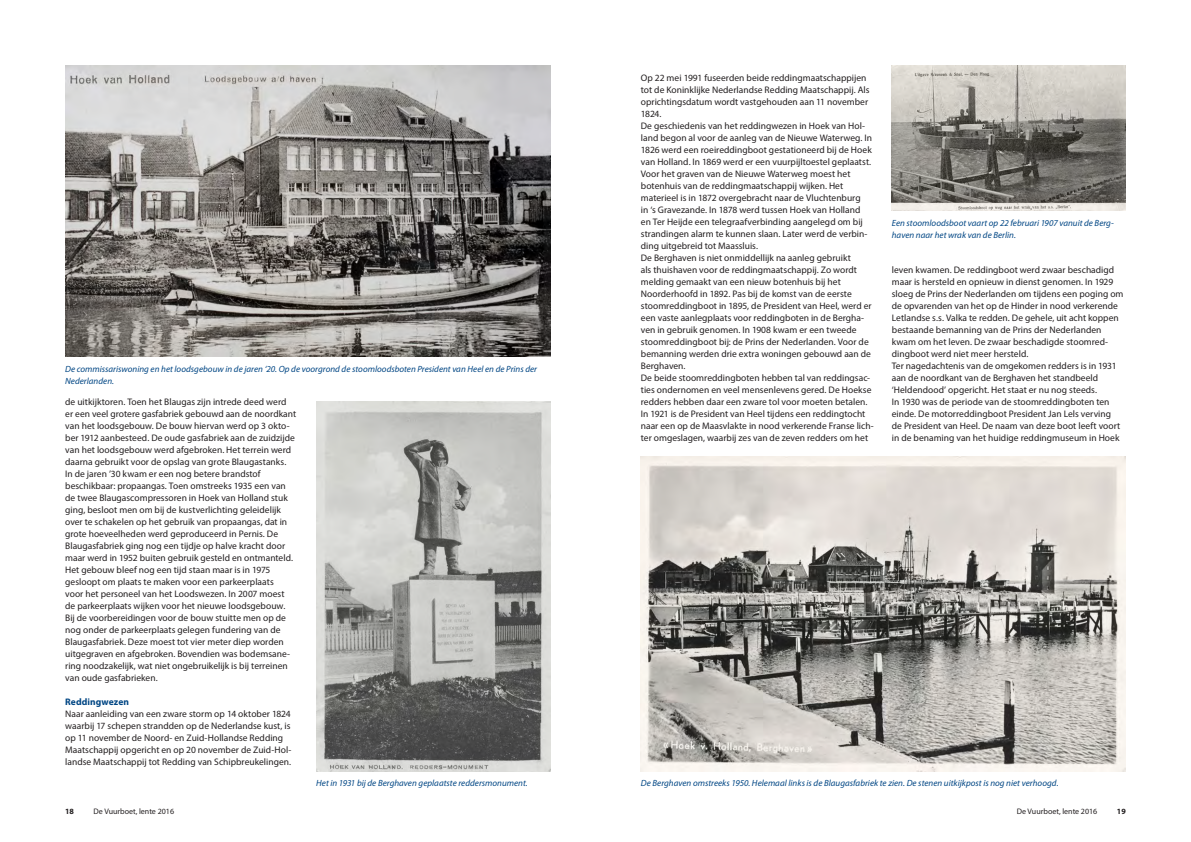
<style>
.page{position:relative;width:1191px;height:842px;background:#fff}
.page>*{position:absolute;margin:0;border:0;box-sizing:border-box;transform-origin:0 0}
.lo{font:9.5px/12px "Myriad Pro";letter-spacing:.005em;color:#231f20}
.sk{font:700 9.5px "Myriad Pro";letter-spacing:.01em;color:#004684}
.fotobijschrift{font:italic 9px/12px "Myriad Pro";letter-spacing:.005em;color:#004684}
.t1{font:8px "Myriad Pro";color:#231f20}
.t2{font:700 8px "Myriad";color:#231f20}
</style>
<div class="page">
<img style="left:65px;top:65px;width:485px;height:292px">
<img style="left:316px;top:402px;width:234px;height:369px">
<img style="left:891px;top:65px;width:234px;height:146px">
<img style="left:641px;top:457px;width:484px;height:314px">
<p class="fotobijschrift" style="left:65px;top:363px;width:473px">De commissariswoning en het loodsgebouw in de jaren ‘20. Op de voorgrond de stoomloodsboten President van Heel en de Prins der<br>Nederlanden.</p>
<p class="lo" style="left:65px;top:395px;width:232px">de uitkijktoren. Toen het Blaugas zijn intrede deed werd er een veel grotere gasfabriek gebouwd aan de noordkant van het loodsgebouw. De bouw hiervan werd op 3 okto&shy;ber 1912 aanbesteed. De oude gasfabriek aan de zuidzijde van het loodsgebouw werd afgebroken. Het terrein werd daarna gebruikt voor de opslag van grote Blaugastanks.</p>
<p class="lo" style="left:65px;top:467px;width:229px">In de jaren ’30 kwam er een nog betere brandstof beschikbaar: propaangas. Toen omstreeks 1935 een van de twee Blaugascompressoren in Hoek van Holland stuk ging, besloot men om bij de kustverlichting geleidelijk over te schakelen op het gebruik van propaangas, dat in grote hoeveelheden werd geproduceerd in Pernis. De Blaugasfabriek ging nog een tijdje op halve kracht door maar werd in 1952 buiten gebruik gesteld en ontmanteld.<br>Het gebouw bleef nog een tijd staan maar is in 1975 gesloopt om plaats te maken voor een parkeerplaats voor het personeel van het Loodswezen. In 2007 moest de parkeerplaats wijken voor het nieuwe loodsgebouw.<br>Bij de voorbereidingen voor de bouw stuitte men op de nog onder de parkeerplaats gelegen fundering van de Blaugasfabriek. Deze moest tot vier meter diep worden uitgegraven en afgebroken. Bovendien was bodemsane&shy;ring noodzakelijk, wat niet ongebruikelijk is bij terreinen van oude gasfabrieken.</p>
<p class="sk" style="left:65px;top:695px;width:65px">Reddingwezen</p>
<p class="lo" style="left:65px;top:707px;width:228px">Naar aanleiding van een zware storm op 14 oktober 1824 waarbij 17 schepen strandden op de Nederlandse kust, is op 11 november de Noord- en Zuid-Hollandse Redding Maatschappij opgericht en op 20 november de Zuid-Hol&shy;landse Maatschappij tot Redding van Schipbreukelingen.</p>
<p class="fotobijschrift" style="left:316px;top:777px;width:213px">Het in 1931 bij de Berghaven geplaatste reddersmonument.</p>
<p class="lo" style="left:641px;top:71px;width:230px">Op 22 mei 1991 fuseerden beide reddingmaatschappijen tot de Koninklijke Nederlandse Redding Maatschappij. Als oprichtingsdatum wordt vastgehouden aan 11 november 1824.</p>
<p class="lo" style="left:641px;top:119px;width:233px">De geschiedenis van het reddingwezen in Hoek van Hol&shy;land begon al voor de aanleg van de Nieuwe Waterweg. In 1826 werd een roeireddingboot gestationeerd bij de Hoek van Holland. In 1869 werd er een vuurpijltoestel geplaatst.<br>Voor het graven van de Nieuwe Waterweg moest het botenhuis van de reddingmaatschappij wijken. Het materieel is in 1872 overgebracht naar de Vluchtenburg<br>in ‘s Gravezande. In 1878 werd tussen Hoek van Holland en Ter Heijde een telegraafverbinding aangelegd om bij strandingen alarm te kunnen slaan. Later werd de verbin&shy;ding uitgebreid tot Maassluis.</p>
<p class="lo" style="left:641px;top:251px;width:232px">De Berghaven is niet onmiddellijk na aanleg gebruikt<br>als thuishaven voor de reddingmaatschappij. Zo wordt melding gemaakt van een nieuw botenhuis bij het Noorderhoofd in 1892. Pas bij de komst van de eerste stoomreddingboot in 1895, de President van Heel, werd er een vaste aanlegplaats voor reddingboten in de Bergha&shy;ven in gebruik genomen. In 1908 kwam er een tweede stoomreddingboot bij: de Prins der Nederlanden. Voor de bemanning werden drie extra woningen gebouwd aan de Berghaven.</p>
<p class="lo" style="left:641px;top:371px;width:234px">De beide stoomreddingboten hebben tal van reddingsac&shy;ties ondernomen en veel mensenlevens gered. De Hoekse redders hebben daar een zware tol voor moeten betalen.<br>In 1921 is de President van Heel tijdens een reddingtocht naar een op de Maasvlakte in nood verkerende Franse lich&shy;ter omgeslagen, waarbij zes van de zeven redders om het</p>
<p class="fotobijschrift" style="left:891px;top:217px;width:223px">Een stoomloodsboot vaart op 22 februari 1907 vanuit de Berg&shy;haven naar het wrak van de Berlin.</p>
<p class="lo" style="left:891px;top:263px;width:233px">leven kwamen. De reddingboot werd zwaar beschadigd maar is hersteld en opnieuw in dienst genomen. In 1929 sloeg de Prins der Nederlanden om tijdens een poging om de opvarenden van het op de Hinder in nood verkerende Letlandse s.s. Valka te redden. De gehele, uit acht koppen bestaande bemanning van de Prins der Nederlanden kwam om het leven. De zwaar beschadigde stoomred&shy;dingboot werd niet meer hersteld.</p>
<p class="lo" style="left:891px;top:359px;width:226px">Ter nagedachtenis van de omgekomen redders is in 1931 aan de noordkant van de Berghaven het standbeeld ‘Heldendood’ opgericht. Het staat er nu nog steeds.</p>
<p class="lo" style="left:891px;top:395px;width:230px">In 1930 was de periode van de stoomreddingboten ten einde. De motorreddingboot President Jan Lels verving de President van Heel. De naam van deze boot leeft voort in de benaming van het huidige reddingmuseum in Hoek</p>
<p class="fotobijschrift" style="left:641px;top:777px;width:419px">De Berghaven omstreeks 1950. Helemaal links is de Blaugasfabriek te zien. De stenen uitkijkpost is nog niet verhoogd.</p>
<p class="t2" style="left:65px;top:807px;width:10px">18</p>
<p class="t1" style="left:94px;top:806px;width:82px">De Vuurboet, lente 2016</p>
<p class="t1" style="left:1016px;top:806px;width:82px">De Vuurboet, lente 2016</p>
<p class="t2" style="left:1116px;top:807px;width:10px">19</p>
</div>
